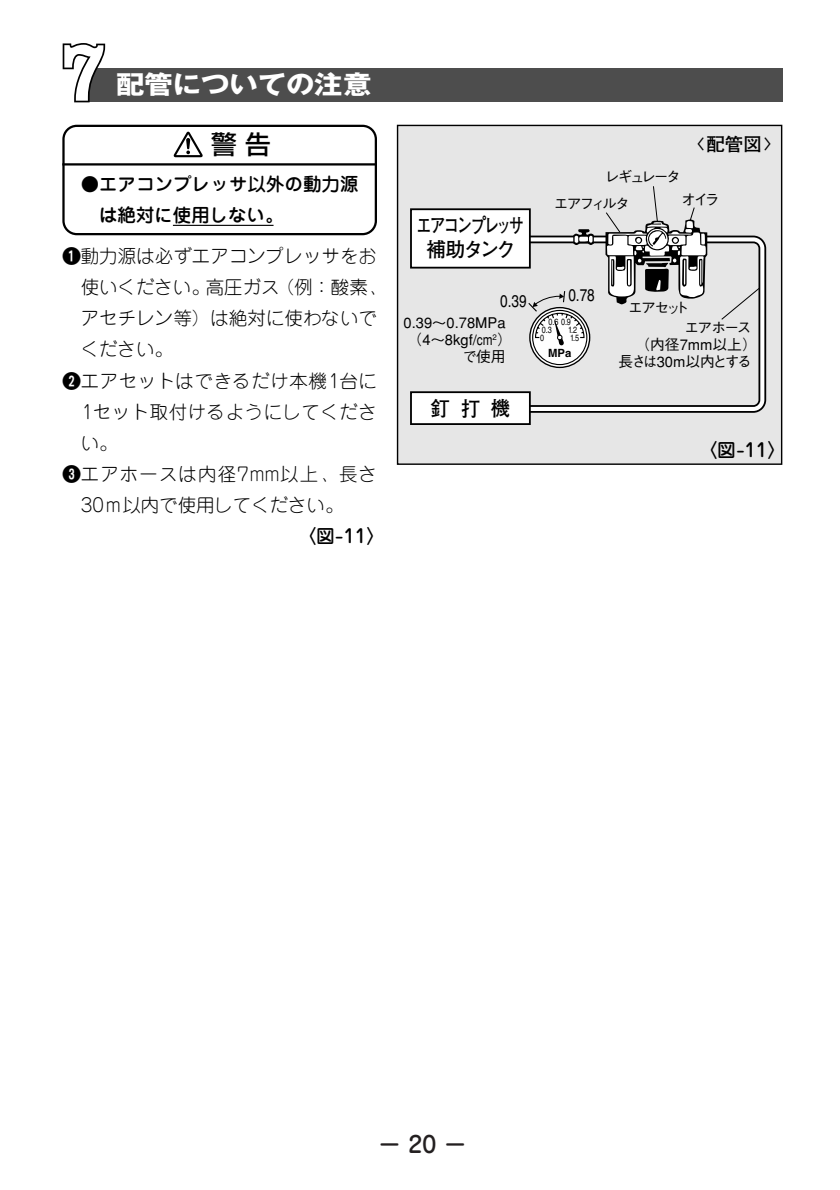
<style>
.page{position:relative;width:840px;height:1190px;background:#fff}
.page>*{position:absolute;margin:0;border:0;box-sizing:border-box;transform-origin:0 0}
.t1{font:700 25.6px "Gothic MB101";color:#fff;scale:1.11 1}
.t2{font:500 25.6px "Shin Go";color:#000}
.t3{font:500 22.6px "Jun 34";color:#231f20}
.t4{font:700 20.4px/24.4px "Futo Go B101";letter-spacing:-.13em;color:#000;text-align:center;scale:.75 1}
.t5{font:700 20.4px "Futo Go B101";letter-spacing:-.13em;color:#000;scale:.95 1}
.t6{font:300 18.4px "Jun 101";letter-spacing:.005em;color:#000}
.t7{font:500 18.4px/31.2px "Jun 34";letter-spacing:.005em;color:#000}
.t8{font:300 18.4px "Jun 101";letter-spacing:.03em;color:#000}
.t9{font:300 18.4px "Jun 101";letter-spacing:.06em;color:#000}
.t10{font:700 18.4px "Futo Go B101";color:#000}
.t11{font:17px "Helvetica";color:#000;scale:.8 1}
.t12{font:500 14.8px "Gothic BBB";letter-spacing:-.1em;color:#000}
.t13{font:500 14.8px/17px "Gothic BBB";color:#000}
.t14{font:500 14.8px/20.2px "Gothic BBB";letter-spacing:-.12em;color:#000}
.t15{font:700 11.4px "Helvetica";color:#000}
.t16{font:9px/15.8px "Helvetica";color:#000;scale:.8 1}
.s1{font-family:"Mdgin Hround";font-weight:400}
</style>
<div class="page">
<div style="left:88px;top:68px;width:694px;height:34px;background:#4d4d4d"></div>
<svg style="left:63px;top:43px;width:42px;height:59px"></svg>
<svg style="left:62px;top:125px;width:315px;height:110px"></svg>
<hr style="left:173px;top:225px;width:101px;height:1px;background:#000">
<div style="left:398px;top:126px;width:383px;height:337px;background:#e6e6e6"></div>
<svg style="left:531px;top:235px;width:236px;height:178px"></svg>
<div style="left:410px;top:208px;width:121px;height:61px;background:#fff;border:2px solid #000"></div>
<div style="left:410px;top:391px;width:121px;height:34px;background:#fff;border:2px solid #000"></div>
<svg style="left:573px;top:229px;width:21px;height:16px"></svg>
<svg style="left:605px;top:186px;width:155px;height:135px"></svg>
<svg style="left:528px;top:290px;width:60px;height:76px"></svg>
<div style="left:397px;top:125px;width:385px;height:340px;border:1px solid #000"></div>
<h1 class="t1" style="left:116px;top:75px;width:231px">配管についての注意</h1>
<h1 class="t2" style="left:211px;top:135px;width:61px">警告</h1>
<p class="t7" style="left:99px;top:170px;width:261px;text-indent:-18px">●エアコンプレッサ以外の動力源は絶対に使用しない。</p>
<p class="t6" style="left:62px;top:249px;width:316px"><span class="s1">q</span>動力源は必ずエアコンプレッサをお</p>
<p class="t6" style="left:81px;top:280px;width:307px">使いください。高圧ガス（例：酸素、</p>
<p class="t6" style="left:81px;top:311px;width:298px">アセチレン等）は絶対に使わないで</p>
<p class="t6" style="left:81px;top:343px;width:94px">ください。</p>
<p class="t8" style="left:62px;top:374px;width:316px"><span class="s1">w</span>エアセットはできるだけ本機1台に</p>
<p class="t8" style="left:81px;top:405px;width:298px">1セット取付けるようにしてくださ</p>
<p class="t6" style="left:81px;top:436px;width:38px">い。</p>
<p class="t9" style="left:62px;top:467px;width:316px"><span class="s1">e</span>エアホースは内径7mm以上、長さ</p>
<p class="t6" style="left:81px;top:498px;width:264px">30ｍ以内で使用してください。</p>
<p class="t7" style="left:298px;top:523px;width:88px">〈図-11〉</p>
<p class="t4" style="left:416px;top:215px;width:145px">エアコンプレッサ補助タンク</p>
<p class="t11" style="left:500px;top:295px;width:35px">0.39</p>
<p class="t12" style="left:404px;top:316px;width:103px">0.39～0.78MPa</p>
<p class="t12" style="left:408px;top:333px;width:106px">（4～8kgf/cm<sup>2</sup>）</p>
<p class="t12" style="left:462px;top:350px;width:45px">で使用</p>
<p class="t5" style="left:431px;top:401px;width:85px">釘 打 機</p>
<p class="t12" style="left:605px;top:171px;width:77px">レギュレータ</p>
<p class="t10" style="left:688px;top:137px;width:94px">〈配管図〉</p>
<p class="t12" style="left:554px;top:198px;width:78px">エアフィルタ</p>
<p class="t12" style="left:681px;top:194px;width:40px">オイラ</p>
<p class="t11" style="left:568px;top:289px;width:35px">0.78</p>
<p class="t16" style="left:570px;top:315px;width:13px;text-indent:-22px">0.6 0.9<br>1.5</p>
<p class="t16" style="left:542px;top:323px;width:14px">0.3</p>
<p class="t16" style="left:568px;top:323px;width:13px">1.2</p>
<p class="t15" style="left:548px;top:349px;width:25px">MPa</p>
<p class="t16" style="left:540px;top:330px;width:7px">0</p>
<p class="t14" style="left:685px;top:299px;width:69px;text-indent:-56px">エアセット<br>エアホース</p>
<p class="t13" style="left:619px;top:338px;width:140px;text-indent:17px">（内径7mm以上）長さは30m以内とする</p>
<p class="t7" style="left:699px;top:436px;width:88px">〈図-11〉</p>
<p class="t3" style="left:378px;top:1136px;width:90px">－ 20 －</p>
</div>
